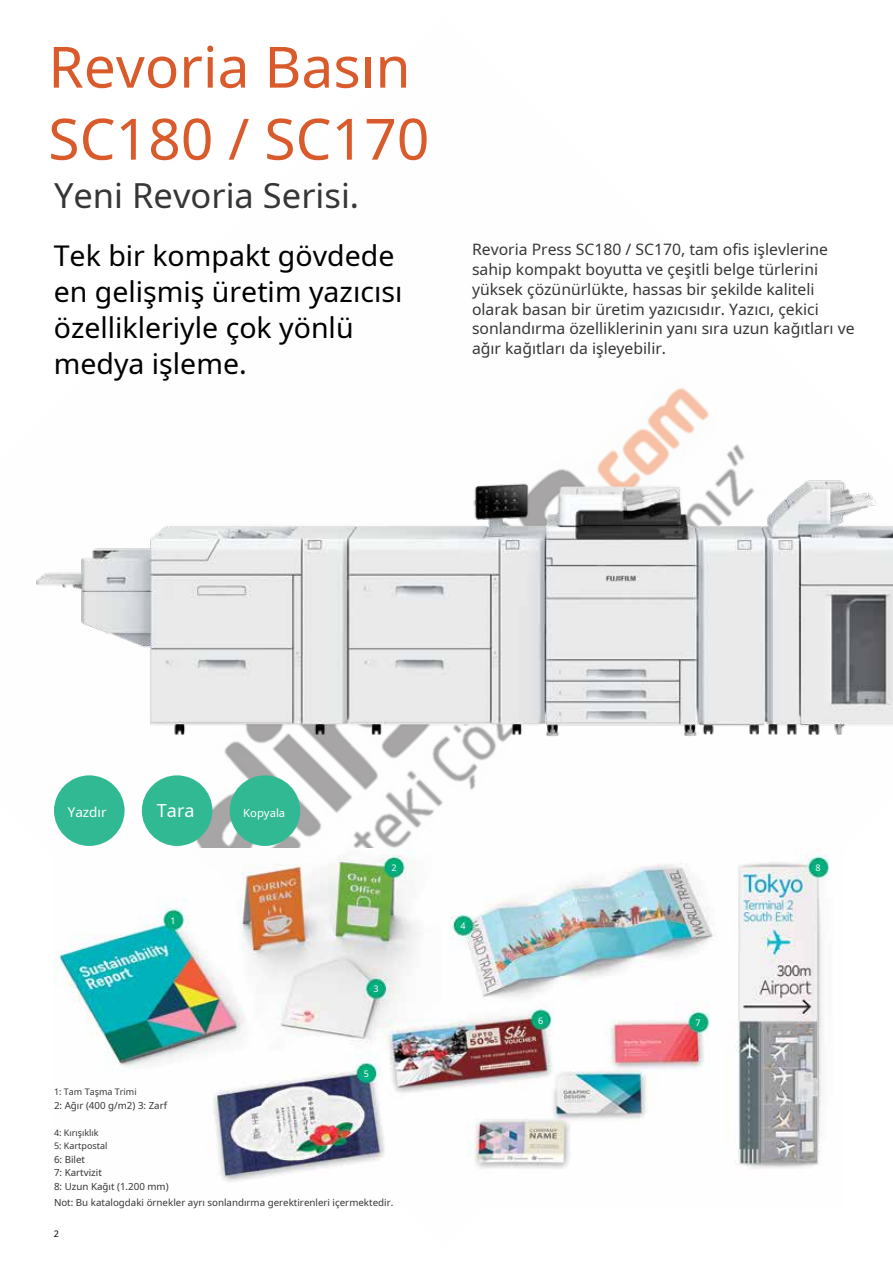
<style>
.page{position:relative;width:893px;height:1263px;background:#fff}
.page>*{position:absolute;margin:0;border:0;box-sizing:border-box;transform-origin:0 0}
.t1{font:57px/72px "Noto Sans";color:#d95b2b}
.t2{font:34.5px "Noto Sans";color:#363637}
.t3{font:28.5px/36px "Noto Sans";color:#000}
.t4{font:18px "Noto Sans";color:#fff}
.t5{font:15.75px/19.8px "Noto Sans";color:#363637}
.t6{font:13.5px "Noto Sans";color:#fff}
.t7{font:11.25px "Noto Sans";color:#fff}
.t8{font:9.75px/13.5px "Noto Sans";color:#363637}
.t9{font:9px/13.5px "Noto Sans";color:#363637}
.t10{font:9px "Noto Sans";color:#fff}
.t11{font:9px "Noto Sans";color:#000}
</style>
<div class="page">
<img style="left:54px;top:388px;width:691px;height:460px">
<img style="left:54px;top:849px;width:776px;height:333px">
<img style="left:36px;top:460px;width:857px;height:276px">
<div style="left:230px;top:775px;width:70px;height:71px;background:#31b993;border-radius:50%"></div>
<div style="left:142px;top:775px;width:70px;height:71px;background:#31b993;border-radius:50%"></div>
<div style="left:54px;top:775px;width:71px;height:71px;background:#31b993;border-radius:50%"></div>
<h1 class="t1" style="left:48px;top:30px;width:383px">Revoria Basın<br>SC180 / SC170</h1>
<h2 class="t2" style="left:54px;top:171px;width:307px">Yeni Revoria Serisi.</h2>
<h3 class="t3" style="left:54px;top:237px;width:350px">Tek bir kompakt gövdede en gelişmiş üretim yazıcısı özellikleriyle çok yönlü medya işleme.</h3>
<p class="t5" style="left:472px;top:239px;width:384px">Revoria Press SC180 / SC170, tam ofis işlevlerine sahip kompakt boyutta ve çeşitli belge türlerini yüksek çözünürlükte, hassas bir şekilde kaliteli olarak basan bir üretim yazıcısıdır. Yazıcı, çekici sonlandırma özelliklerinin yanı sıra uzun kağıtları ve ağır kağıtları da işleyebilir.</p>
<p class="t6" style="left:68px;top:803px;width:40px">Yazdır</p>
<p class="t4" style="left:157px;top:798px;width:39px">Tara</p>
<p class="t7" style="left:243px;top:805px;width:43px">Kopyala</p>
<p class="t10" style="left:171px;top:914px;width:7px">1</p>
<p class="t10" style="left:391px;top:861px;width:7px">2</p>
<p class="t10" style="left:815px;top:862px;width:7px">8</p>
<p class="t10" style="left:460px;top:919px;width:7px">4</p>
<p class="t10" style="left:373px;top:983px;width:7px">3</p>
<p class="t10" style="left:364px;top:1067px;width:7px">5</p>
<p class="t10" style="left:538px;top:1014px;width:7px">6</p>
<p class="t10" style="left:695px;top:1016px;width:7px">7</p>
<p class="t9" style="left:54px;top:1085px;width:84px">1: Tam Taşma Trimi</p>
<p class="t8" style="left:54px;top:1098px;width:115px">2: Ağır (400 g/m2) 3: Zarf</p>
<p class="t9" style="left:54px;top:1125px;width:55px">4: Kırışıklık<br>5: Kartpostal</p>
<p class="t8" style="left:54px;top:1152px;width:116px">6: Bilet<br>7: Kartvizit<br>8: Uzun Kağıt (1.200 mm)</p>
<p class="t8" style="left:54px;top:1196px;width:341px">Not: Bu katalogdaki örnekler ayrı sonlandırma gerektirenleri içermektedir.</p>
<p class="t11" style="left:54px;top:1227px;width:7px">2</p>
</div>
